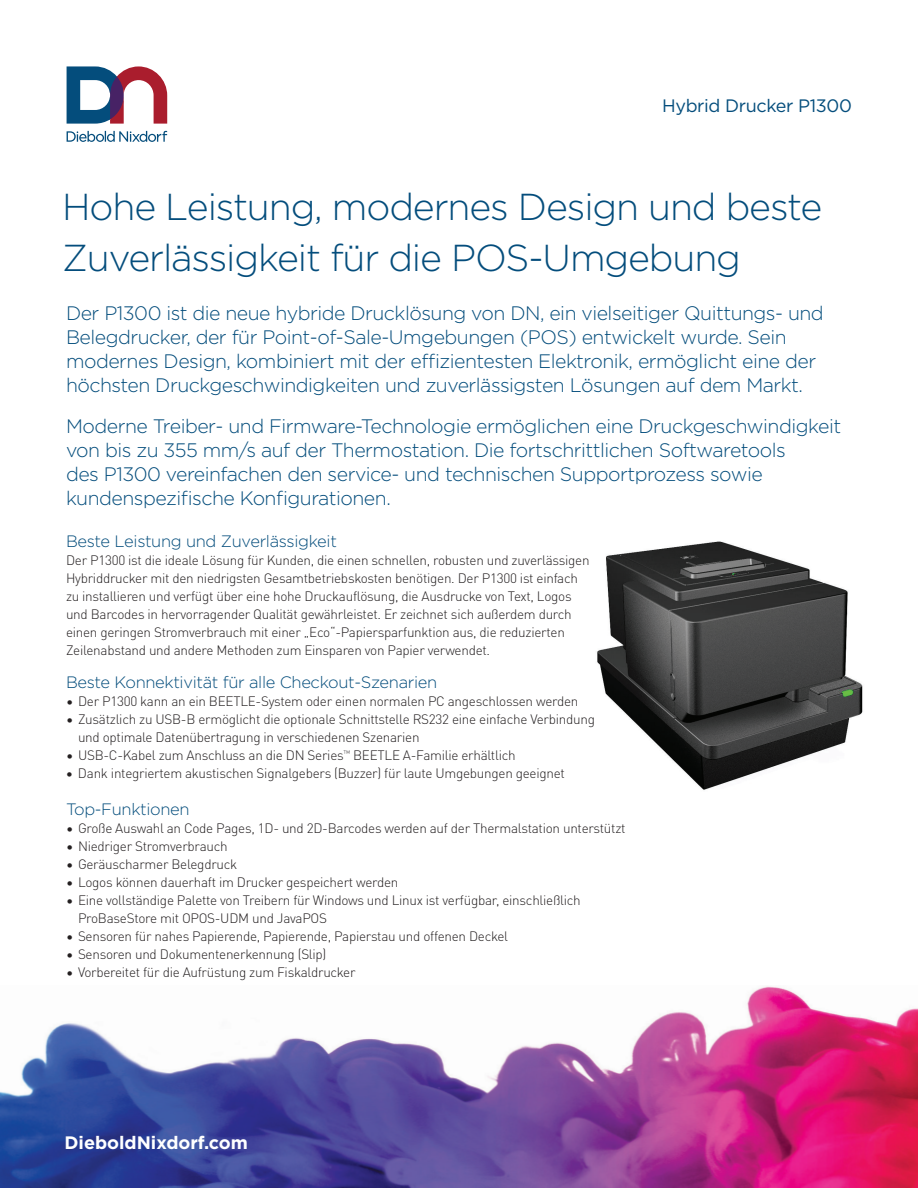
<style>
.page{position:relative;width:918px;height:1188px;background:#fff}
.page>*{position:absolute;margin:0;border:0;box-sizing:border-box;transform-origin:0 0}
.t1{font:300 37.5px/51px "Gotham";letter-spacing:-.03em;color:#044d7c}
.t2{font:300 19.5px/24px "Gotham";letter-spacing:-.025em;color:#044d7c}
.t3{font:18px "Gotham";letter-spacing:-.02em;color:#044d7c}
.t4{font:700 18px "Gotham";color:#fff}
.t5{font:300 16.5px "Gotham";letter-spacing:-.02em;color:#044d7c}
.t6{font:300 13.5px/18px "DIN Pro";letter-spacing:-.02em;color:#231f20}
</style>
<div class="page">
<img style="left:597px;top:541px;width:266px;height:249px">
<img style="left:0;top:986px;width:918px;height:202px">
<svg style="left:67px;top:66px;width:100px;height:58px"></svg>
<svg style="left:67px;top:131px;width:100px;height:11px"></svg>
<h3 class="t3" style="left:662px;top:95px;width:191px">Hybrid Drucker P1300</h3>
<h1 class="t1" style="left:62px;top:181px;width:762px">Hohe Leistung, modernes Design und beste<br>Zuverlässigkeit für die POS-Umgebung</h1>
<p class="t2" style="left:66px;top:301px;width:759px">Der P1300 ist die neue hybride Drucklösung von DN, ein vielseitiger Quittungs- und Belegdrucker, der für Point-of-Sale-Umgebungen (POS) entwickelt wurde. Sein modernes Design, kombiniert mit der effizientesten Elektronik, ermöglicht eine der höchsten Druckgeschwindigkeiten und zuverlässigsten Lösungen auf dem Markt.</p>
<p class="t2" style="left:66px;top:414px;width:777px">Moderne Treiber- und Firmware-Technologie ermöglichen eine Druckgeschwindigkeit von bis zu 355 mm/s auf der Thermostation. Die fortschrittlichen Softwaretools<br>des P1300 vereinfachen den service- und technischen Supportprozess sowie kundenspezifische Konfigurationen.</p>
<p class="t5" style="left:66px;top:533px;width:272px">Beste Leistung und Zuverlässigkeit</p>
<p class="t6" style="left:66px;top:551px;width:525px">Der P1300 ist die ideale Lösung für Kunden, die einen schnellen, robusten und zuverlässigen Hybriddrucker mit den niedrigsten Gesamtbetriebskosten benötigen. Der P1300 ist einfach zu installieren und verfügt über eine hohe Druckauflösung, die Ausdrucke von Text, Logos und Barcodes in hervorragender Qualität gewährleistet. Er zeichnet sich außerdem durch einen geringen Stromverbrauch mit einer „Eco“-Papiersparfunktion aus, die reduzierten Zeilenabstand und andere Methoden zum Einsparen von Papier verwendet.</p>
<p class="t5" style="left:66px;top:674px;width:373px">Beste Konnektivität für alle Checkout-Szenarien</p>
<p class="t6" style="left:66px;top:692px;width:514px">• Der P1300 kann an ein BEETLE-System oder einen normalen PC angeschlossen werden</p>
<p class="t6" style="left:78px;top:710px;width:519px;text-indent:-12px">• Zusätzlich zu USB-B ermöglicht die optionale Schnittstelle RS232 eine einfache Verbindung und optimale Datenübertragung in verschiedenen Szenarien</p>
<p class="t6" style="left:66px;top:746px;width:451px">• USB-C-Kabel zum Anschluss an die DN Series<sup>™</sup> BEETLE A-Familie erhältlich</p>
<p class="t6" style="left:66px;top:764px;width:500px">• Dank integriertem akustischen Signalgebers (Buzzer) für laute Umgebungen geeignet</p>
<p class="t5" style="left:66px;top:800px;width:125px">Top-Funktionen</p>
<p class="t6" style="left:66px;top:818px;width:561px">• Große Auswahl an Code Pages, 1D- und 2D-Barcodes werden auf der Thermalstation unterstützt</p>
<p class="t6" style="left:66px;top:836px;width:163px">• Niedriger Stromverbrauch</p>
<p class="t6" style="left:66px;top:854px;width:173px">• Geräuscharmer Belegdruck</p>
<p class="t6" style="left:66px;top:872px;width:334px">• Logos können dauerhaft im Drucker gespeichert werden</p>
<p class="t6" style="left:78px;top:890px;width:504px;text-indent:-12px">• Eine vollständige Palette von Treibern für Windows und Linux ist verfügbar, einschließlich<br>ProBaseStore mit OPOS-UDM und JavaPOS</p>
<p class="t6" style="left:66px;top:926px;width:444px">• Sensoren für nahes Papierende, Papierende, Papierstau und offenen Deckel</p>
<p class="t6" style="left:66px;top:944px;width:262px">• Sensoren und Dokumentenerkennung (Slip)</p>
<p class="t6" style="left:66px;top:962px;width:291px">• Vorbereitet für die Aufrüstung zum Fiskaldrucker</p>
<h3 class="t4" style="left:64px;top:1133px;width:185px">DieboldNixdorf.com</h3>
</div>
